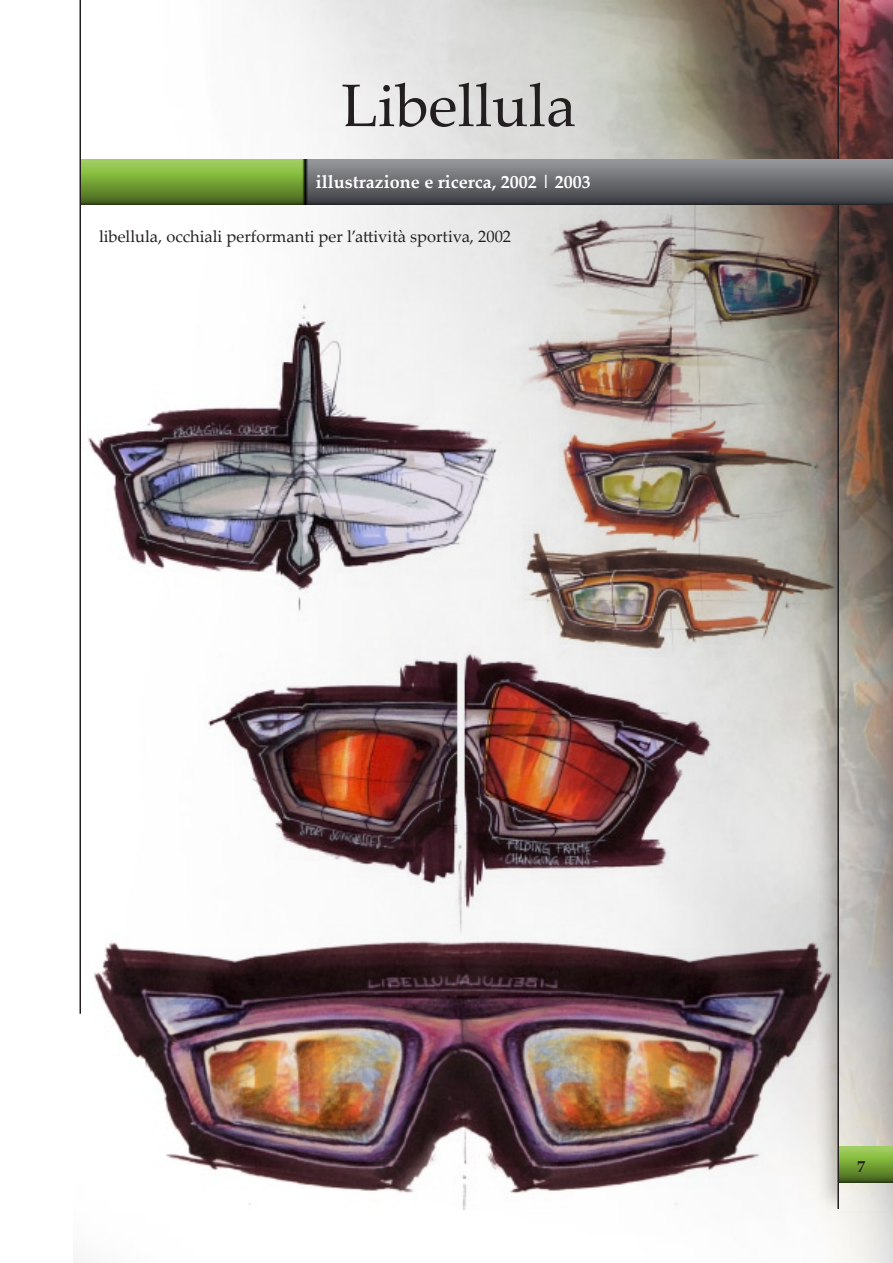
<style>
.page{position:relative;width:893px;height:1263px;background:#fff}
.page>*{position:absolute;margin:0;border:0;box-sizing:border-box;transform-origin:0 0}
.t1{font:60px "Palatino Linotype";color:#231f20}
.t2{font:700 18px "Palatino Linotype";color:#fff}
.t3{font:16.5px "Palatino Linotype";color:#231f20}
.t4{font:700 16.5px "Palatino Linotype";color:#231f20}
</style>
<div class="page">
<img style="left:73px;top:0;width:820px;height:1263px">
<div style="left:812px;top:0;width:81px;height:1213px;background:#231f20;opacity:.26"></div>
<img style="left:838px;top:0;width:55px;height:1211px">
<img style="left:81px;top:297px;width:431px;height:336px">
<img style="left:512px;top:204px;width:325px;height:458px">
<img style="left:204px;top:645px;width:510px;height:184px">
<img style="left:81px;top:829px;width:756px;height:380px">
<hr style="left:837px;top:0;width:2px;height:1209px;background:#231f20">
<hr style="left:80px;top:0;width:1px;height:1014px;background:#231f20">
<img style="left:81px;top:159px;width:812px;height:45px">
<p class="t1" style="left:341px;top:63px;width:236px">Libellula</p>
<p class="t2" style="left:316px;top:169px;width:276px">illustrazione e ricerca, 2002 | 2003</p>
<p class="t3" style="left:99px;top:224px;width:414px">libellula, occhiali performanti per l’attività sportiva, 2002</p>
<p class="t4" style="left:857px;top:1155px;width:10px">7</p>
</div>
